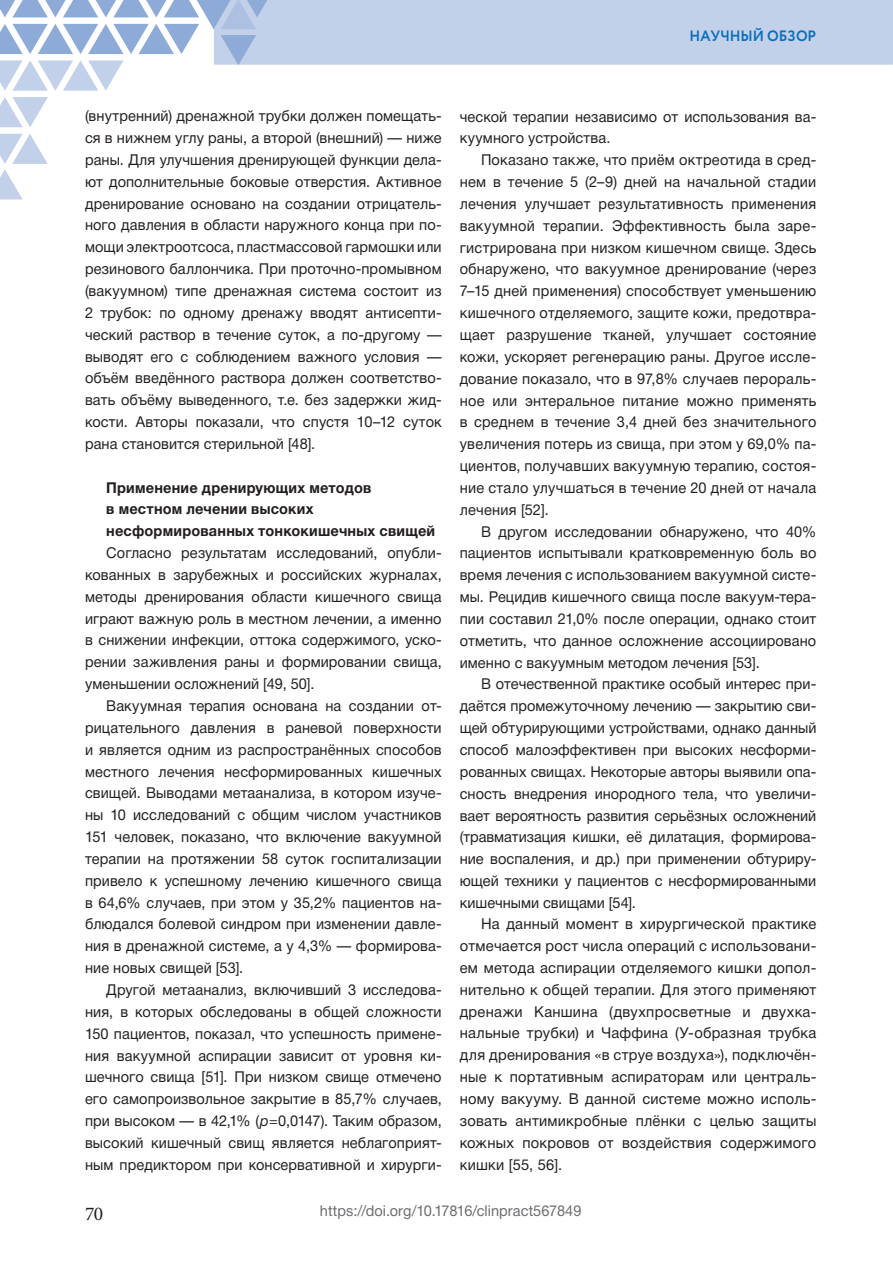
<style>
.page{position:relative;width:893px;height:1263px;background:#fff}
.page>*{position:absolute;margin:0;border:0;box-sizing:border-box;transform-origin:0 0}
.t1{font:19.5px "Minion Pro";color:#231f20}
.t2{font:15px/21.9px "Helvetica Neue Cyr";letter-spacing:.005em;color:#231f20;text-align:justify}
.t3{font:700 15px/21.9px "Helvetica Neue Cyr";letter-spacing:.015em;color:#231f20}
.t4{font:15px "Helvetica Neue Cyr";color:#6c6d70}
.t5{font:700 15px "Circe";letter-spacing:-.005em;color:#0970b9;scale:.95 1}
.s1{font-style:italic}
</style>
<div class="page">
<svg style="left:0;top:97px;width:48px;height:30px"></svg>
<svg style="left:0;top:134px;width:48px;height:65px"></svg>
<svg style="left:0;top:0;width:893px;height:91px"></svg>
<p class="t5" style="left:689px;top:26px;width:135px">НАУЧНЫЙ ОБЗОР</p>
<p class="t2" style="left:85px;top:105px;width:358px">(внутренний) дренажной трубки должен помещать&shy;ся в нижнем углу раны, а второй (внешний) — ниже раны. Для улучшения дренирующей функции дела&shy;ют дополнительные боковые отверстия. Активное дренирование основано на создании отрицатель&shy;ного давления в области наружного конца при по&shy;мощи электроотсоса, пластмассовой гармошки или резинового баллончика. При проточно-промывном (вакуумном) типе дренажная система состоит из 2 трубок: по одному дренажу вводят антисепти&shy;ческий раствор в течение суток, а по-другому — выводят его с соблюдением важного условия — объём введённого раствора должен соответство&shy;вать объёму выведенного, т.е. без задержки жид&shy;кости. Авторы показали, что спустя 10–12 суток рана становится стерильной [48].</p>
<p class="t3" style="left:106px;top:476px;width:330px">Применение дренирующих методов<br>в местном лечении высоких несформированных тонкокишечных свищей</p>
<p class="t2" style="left:85px;top:542px;width:358px;text-indent:21px">Согласно результатам исследований, опубли&shy;кованных в зарубежных и российских журналах, методы дренирования области кишечного свища играют важную роль в местном лечении, а именно в снижении инфекции, оттока содержимого, уско&shy;рении заживления раны и формировании свища, уменьшении осложнений [49, 50].</p>
<p class="t2" style="left:85px;top:695px;width:358px;text-indent:21px">Вакуумная терапия основана на создании от&shy;рицательного давления в раневой поверхности и является одним из распространённых способов местного лечения несформированных кишечных свищей. Выводами метаанализа, в котором изуче&shy;ны 10 исследований с общим числом участников 151 человек, показано, что включение вакуумной терапии на протяжении 58 суток госпитализации привело к успешному лечению кишечного свища в 64,6% случаев, при этом у 35,2% пациентов на&shy;блюдался болевой синдром при изменении давле&shy;ния в дренажной системе, а у 4,3% — формирова&shy;ние новых свищей [53].</p>
<p class="t2" style="left:85px;top:979px;width:358px;text-indent:21px">Другой метаанализ, включивший 3 исследова&shy;ния, в которых обследованы в общей сложности 150 пациентов, показал, что успешность примене&shy;ния вакуумной аспирации зависит от уровня ки&shy;шечного свища [51]. При низком свище отмечено его самопроизвольное закрытие в 85,7% случаев, при высоком — в 42,1% (<span class="s1">p</span>=0,0147). Таким образом, высокий кишечный свищ является неблагоприят&shy;ным предиктором при консервативной и хирурги-</p>
<p class="t2" style="left:460px;top:105px;width:358px">ческой терапии независимо от использования ва&shy;куумного устройства.</p>
<p class="t2" style="left:460px;top:149px;width:358px;text-indent:21px">Показано также, что приём октреотида в сред&shy;нем в течение 5 (2–9) дней на начальной стадии лечения улучшает результативность применения вакуумной терапии. Эффективность была заре&shy;гистрирована при низком кишечном свище. Здесь обнаружено, что вакуумное дренирование (через 7–15 дней применения) способствует уменьшению кишечного отделяемого, защите кожи, предотвра&shy;щает разрушение тканей, улучшает состояние кожи, ускоряет регенерацию раны. Другое иссле&shy;дование показало, что в 97,8% случаев перораль&shy;ное или энтеральное питание можно применять в среднем в течение 3,4 дней без значительного увеличения потерь из свища, при этом у 69,0% па&shy;циентов, получавших вакуумную терапию, состоя&shy;ние стало улучшаться в течение 20 дней от начала лечения [52].</p>
<p class="t2" style="left:460px;top:520px;width:358px;text-indent:21px">В другом исследовании обнаружено, что 40% пациентов испытывали кратковременную боль во время лечения с использованием вакуумной систе&shy;мы. Рецидив кишечного свища после вакуум-тера&shy;пии составил 21,0% после операции, однако стоит отметить, что данное осложнение ассоциировано именно с вакуумным методом лечения [53].</p>
<p class="t2" style="left:460px;top:673px;width:358px;text-indent:21px">В отечественной практике особый интерес при&shy;даётся промежуточному лечению — закрытию сви&shy;щей обтурирующими устройствами, однако данный способ малоэффективен при высоких несформи&shy;рованных свищах. Некоторые авторы выявили опа&shy;сность внедрения инородного тела, что увеличи&shy;вает вероятность развития серьёзных осложнений (травматизация кишки, её дилатация, формирова&shy;ние воспаления, и др.) при применении обтуриру&shy;ющей техники у пациентов с несформированными кишечными свищами [54].</p>
<p class="t2" style="left:460px;top:913px;width:358px;text-indent:21px">На данный момент в хирургической практике отмечается рост числа операций с использовани&shy;ем метода аспирации отделяемого кишки допол&shy;нительно к общей терапии. Для этого применяют дренажи Каншина (двухпросветные и двухка&shy;нальные трубки) и Чаффина (У-образная трубка для дренирования «в струе воздуха»), подключён&shy;ные к портативным аспираторам или централь&shy;ному вакууму. В данной системе можно исполь&shy;зовать антимикробные плёнки с целью защиты кожных покровов от воздействия содержимого кишки [55, 56].</p>
<h1 class="t1" style="left:85px;top:1200px;width:20px">70</h1>
<p class="t4" style="left:320px;top:1203px;width:263px">https://doi.org/10.17816/clinpract567849</p>
</div>
